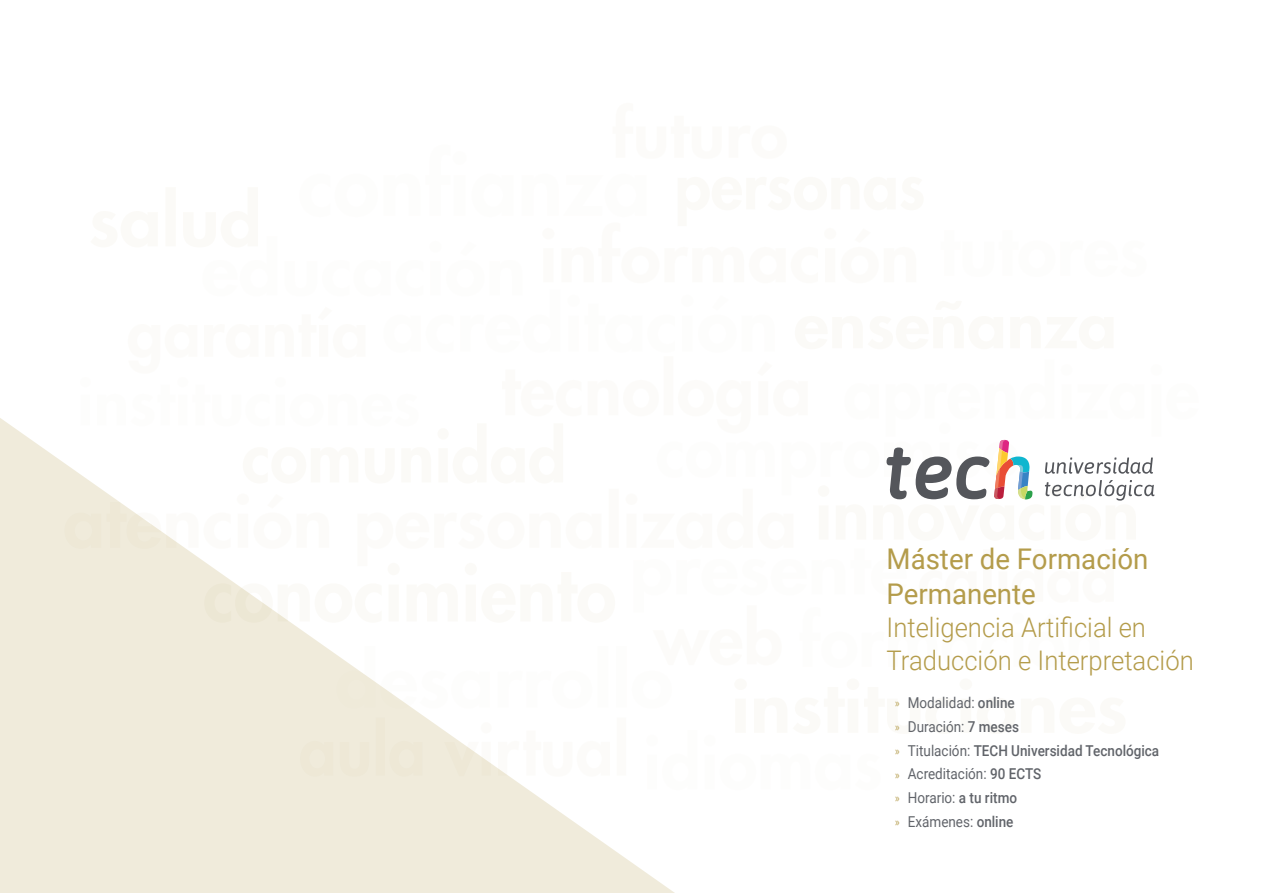
<style>
.page{position:relative;width:1263px;height:893px;background:#fff}
.page>*{position:absolute;margin:0;border:0;box-sizing:border-box;transform-origin:0 0}
.t1{font:28.5px/34.2px "Roboto";color:#b49c4b}
.t2{font:300 27px/33px "Roboto";color:#b49c4b;scale:.95 1}
.t3{font:15px/23.7px "Roboto";color:#61646a;scale:.9 1}
.s1{font-family:"Myriad Pro";font-size:12px;color:#b49c4b}
.s2{font-weight:500}
</style>
<div class="page">
<svg style="left:0;top:418px;width:675px;height:475px;background:#f1ecde"></svg>
<svg style="left:64px;top:418px;width:1091px;height:372px"></svg>
<h1 class="t1" style="left:886px;top:541px;width:263px">Máster de Formación<br>Permanente</h1>
<h2 class="t2" style="left:886px;top:610px;width:325px">Inteligencia Artificial en<br>Traducción e Interpretación</h2>
<p class="t3" style="left:895px;top:690px;width:295px"><span class="s1">»</span> Modalidad: <span class="s2">online<br></span><span class="s1">»</span> Duración: <span class="s2">7 meses<br></span><span class="s1">»</span> Titulación: <span class="s2">TECH Universidad Tecnológica </span><span class="s1">»</span> Acreditación: <span class="s2">90 ECTS<br></span><span class="s1">»</span> Horario: <span class="s2">a tu ritmo<br></span><span class="s1">»</span> Exámenes: <span class="s2">online</span></p>
</div>
